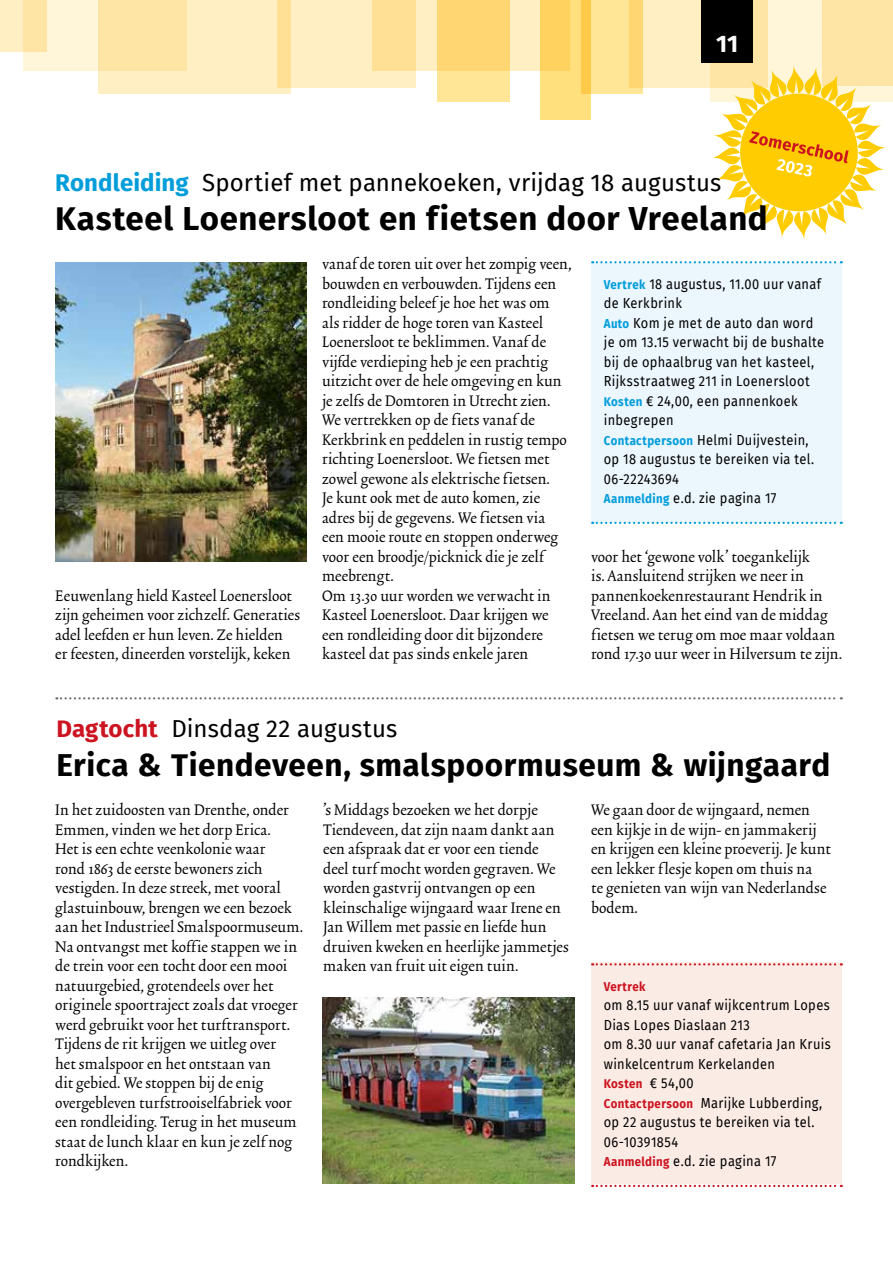
<style>
.page{position:relative;width:893px;height:1263px;background:#fff}
.page>*{position:absolute;margin:0;border:0;box-sizing:border-box;transform-origin:0 0}
.t1{font:700 33px "Fira Sans";letter-spacing:.015em;color:#000}
.t2{font:700 31.5px "Fira Sans";letter-spacing:.015em;color:#000}
.t3{font:24px "Fira Sans";letter-spacing:.005em;color:#000}
.t4{font:700 24px "Fira Sans";color:#fff}
.t5{font:18px/19.5px "Trinite No 2 Rom Con";letter-spacing:.01em;color:#000}
.t6{font:14.25px/19.5px "Fira Sans";letter-spacing:.025em;color:#000;scale:.9 1}
.t7{font:700 12.75px "Fira Sans";letter-spacing:.03em;color:#cc1420;scale:.9 1}
.s1{font-weight:700;color:#009ddb}
.s2{font-weight:700;font-size:12.75px;color:#009ddb}
.s3{font-weight:700;color:#cc1420}
.s4{font-weight:400;font-size:14.25px;color:#000}
.s5{font-weight:700;font-size:12.75px;color:#cc1420}
</style>
<div class="page">
<div style="left:23px;top:0;width:164px;height:71px;background:#fff5d8"></div>
<div style="left:278px;top:0;width:138px;height:87px;background:#ffefc3"></div>
<svg style="left:372px;top:0;width:168px;height:71px;background:#ffe8ad"></svg>
<svg style="left:437px;top:0;width:73px;height:102px;background:#ffda7c"></svg>
<svg style="left:98px;top:0;width:192px;height:94px;background:#ffeab5"></svg>
<svg style="left:540px;top:0;width:51px;height:119px;background:#ffd970"></svg>
<svg style="left:581px;top:0;width:62px;height:94px;background:#ffdf86"></svg>
<svg style="left:629px;top:0;width:81px;height:87px;background:#fce7b1"></svg>
<svg style="left:710px;top:0;width:183px;height:102px;background:#fcefca"></svg>
<div style="left:822px;top:0;width:71px;height:85px;background:#ffe5a5"></div>
<div style="left:702px;top:0;width:51px;height:62px;background:#000"></div>
<div style="left:0;top:0;width:47px;height:51px;background:linear-gradient(to right,#fff2cc,#ffe29c)"></div>
<svg style="left:711px;top:65px;width:175px;height:175px"></svg>
<svg style="left:56px;top:697px;width:786px;height:2px"></svg>
<div style="left:591px;top:962px;width:251px;height:222px;background:#fbebe5"></div>
<img style="left:55px;top:262px;width:251px;height:300px">
<div style="left:591px;top:263px;width:251px;height:260px;background:#ecf6fd"></div>
<svg style="left:592px;top:261px;width:250px;height:2px"></svg>
<svg style="left:592px;top:522px;width:250px;height:2px"></svg>
<svg style="left:592px;top:963px;width:250px;height:2px"></svg>
<svg style="left:592px;top:1185px;width:250px;height:2px"></svg>
<img style="left:322px;top:997px;width:252px;height:187px">
<h3 class="t4" style="left:716px;top:24px;width:24px">11</h3>
<h3 class="t3" style="left:55px;top:165px;width:668px"><span class="s1">Rondleiding</span> Sportief met pannekoeken, vrijdag 18 augustus</h3>
<h1 class="t1" style="left:55px;top:191px;width:714px">Kasteel Loenersloot en fietsen door Vreeland</h1>
<p class="t5" style="left:55px;top:587px;width:246px">Eeuwenlang hield Kasteel Loenersloot zijn geheimen voor zichzelf. Generaties adel leefden er hun leven. Ze hielden<br>er feesten, dineerden vorstelijk, keken</p>
<p class="t5" style="left:322px;top:256px;width:251px">vanaf de toren uit over het zompig veen, bouwden en verbouwden. Tijdens een rondleiding beleef je hoe het was om als ridder de hoge toren van Kasteel Loenersloot te beklimmen. Vanaf de vijfde verdieping heb je een prachtig uitzicht over de hele omgeving en kun je zelfs de Domtoren in Utrecht zien.<br>We vertrekken op de fiets vanaf de Kerkbrink en peddelen in rustig tempo richting Loenersloot. We fietsen met zowel gewone als elektrische fietsen.<br>Je kunt ook met de auto komen, zie adres bij de gegevens. We fietsen via een mooie route en stoppen onderweg voor een broodje/picknick die je zelf meebrengt.<br>Om 13.30 uur worden we verwacht in Kasteel Loenersloot. Daar krijgen we een rondleiding door dit bijzondere kasteel dat pas sinds enkele jaren</p>
<p class="t6" style="left:604px;top:274px;width:247px"><span class="s2">Vertrek</span> 18 augustus, 11.00 uur vanaf de Kerkbrink<br><span class="s2">Auto</span> Kom je met de auto dan word je om 13.15 verwacht bij de bushalte bij de ophaalbrug van het kasteel,<br>Rijksstraatweg 211 in Loenersloot<br><span class="s2">Kosten</span> € 24,00, een pannenkoek inbegrepen<br><span class="s2">Contactpersoon</span> Helmi Duijvestein, op 18 augustus te bereiken via tel.<br>06-22243694<br><span class="s2">Aanmelding</span> e.d. zie pagina 17</p>
<p class="t5" style="left:591px;top:548px;width:252px">voor het ‘gewone volk’ toegankelijk<br>is. Aansluitend strijken we neer in pannenkoekenrestaurant Hendrik in Vreeland. Aan het eind van de middag fietsen we terug om moe maar voldaan rond 17.30 uur weer in Hilversum te zijn.</p>
<h3 class="t3" style="left:56px;top:711px;width:343px"><span class="s3">Dagtocht</span> Dinsdag 22 augustus</h3>
<h2 class="t2" style="left:56px;top:739px;width:775px">Erica &amp; Tiendeveen, smalspoormuseum &amp; wijngaard</h2>
<p class="t5" style="left:323px;top:802px;width:247px">’s Middags bezoeken we het dorpje Tiendeveen, dat zijn naam dankt aan een afspraak dat er voor een tiende<br>deel turf mocht worden gegraven. We worden gastvrij ontvangen op een kleinschalige wijngaard waar Irene en Jan Willem met passie en liefde hun druiven kweken en heerlijke jammetjes maken van fruit uit eigen tuin.</p>
<p class="t5" style="left:55px;top:802px;width:249px">In het zuidoosten van Drenthe, onder Emmen, vinden we het dorp Erica.<br>Het is een echte veenkolonie waar<br>rond 1863 de eerste bewoners zich vestigden. In deze streek, met vooral glastuinbouw, brengen we een bezoek aan het Industrieel Smalspoormuseum.<br>Na ontvangst met koffie stappen we in de trein voor een tocht door een mooi natuurgebied, grotendeels over het originele spoortraject zoals dat vroeger werd gebruikt voor het turftransport.<br>Tijdens de rit krijgen we uitleg over<br>het smalspoor en het ontstaan van<br>dit gebied. We stoppen bij de enig overgebleven turfstrooiselfabriek voor een rondleiding. Terug in het museum staat de lunch klaar en kun je zelf nog rondkijken.</p>
<p class="t5" style="left:591px;top:802px;width:241px">We gaan door de wijngaard, nemen een kijkje in de wijn- en jammakerij en krijgen een kleine proeverij. Je kunt een lekker flesje kopen om thuis na<br>te genieten van wijn van Nederlandse bodem.</p>
<p class="t7" style="left:604px;top:976px;width:48px">Vertrek</p>
<p class="t6" style="left:604px;top:995px;width:254px">om 8.15 uur vanaf wijkcentrum Lopes<br>Dias Lopes Diaslaan 213<br>om 8.30 uur vanaf cafetaria Jan Kruis winkelcentrum Kerkelanden</p>
<p class="t7" style="left:604px;top:1073px;width:101px">Kosten <span class="s4">€ 54,00</span></p>
<p class="t6" style="left:604px;top:1093px;width:244px"><span class="s5">Contactpersoon</span> Marijke Lubberding, op 22 augustus te bereiken via tel.<br>06-10391854<br><span class="s5">Aanmelding</span> e.d. zie pagina 17</p>
</div>
